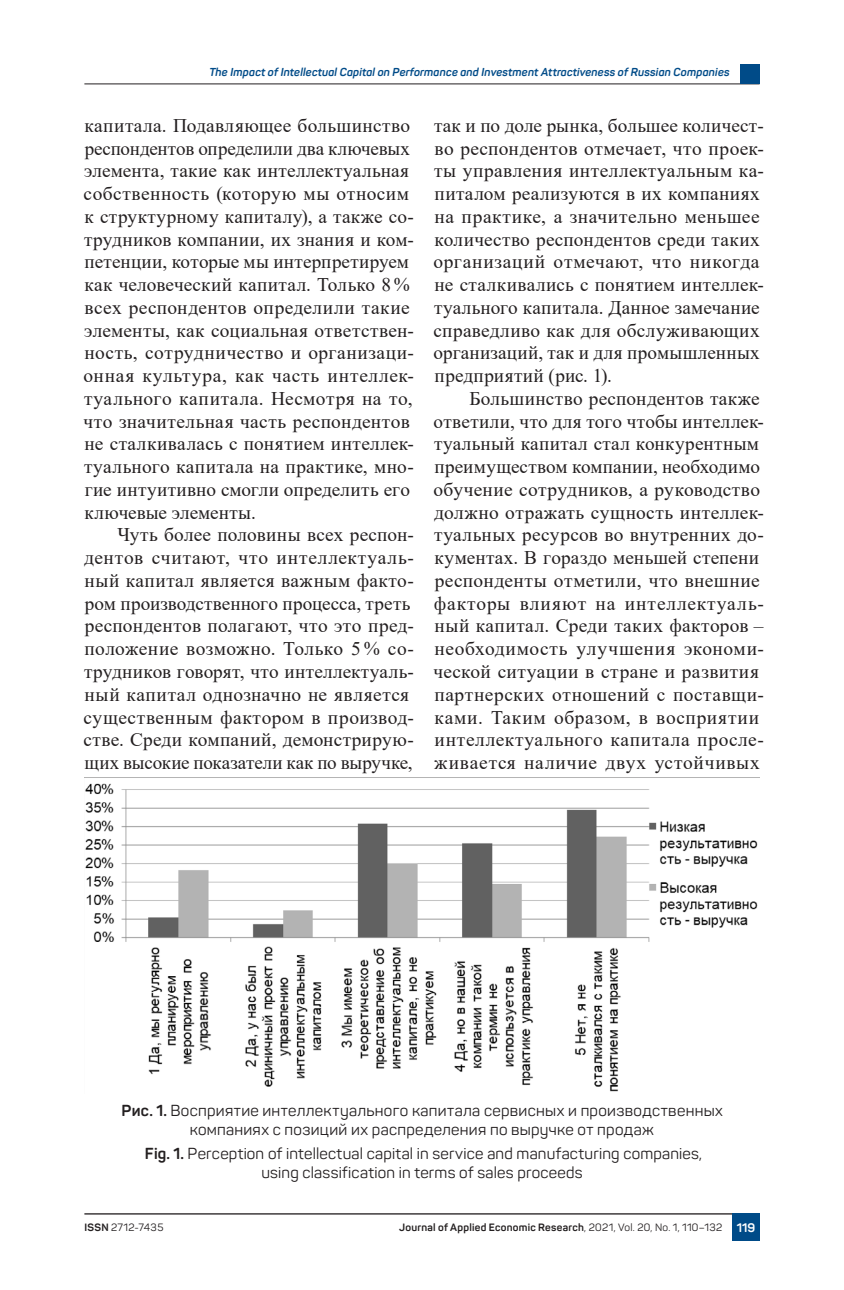
<style>
.page{position:relative;width:844px;height:1290px;background:#fff}
.page>*{position:absolute;margin:0;border:0;box-sizing:border-box;transform-origin:0 0}
.t1{font:19.25px/22.8px "Times New Roman";letter-spacing:.02em;color:#231f20}
.t2{font:15.75px/18.9px "Panton";letter-spacing:.02em;color:#231f20;text-align:center}
.t3{font:700 12.25px "Panton";color:#fff}
.t4{font:italic 700 11.38px "Panton";letter-spacing:.015em;color:#004b88}
.t5{font:700 10.5px "Panton";letter-spacing:.025em;color:#231f20}
.t6{font:10.5px "Panton";letter-spacing:.035em;color:#231f20}
.s1{font-weight:700}
.s2{font-weight:400}
</style>
<div class="page">
<img style="left:84px;top:777px;width:675px;height:315px">
<hr style="left:84px;top:83px;width:675px;height:1px;background:#231f20">
<hr style="left:84px;top:1213px;width:675px;height:1px;background:#231f20">
<div style="left:739px;top:64px;width:20px;height:20px;background:#004b88"></div>
<div style="left:732px;top:1213px;width:27px;height:28px;background:#004b88"></div>
<p class="t4" style="left:209px;top:65px;width:521px">The Impact of Intellectual Capital on Performance and Investment Attractiveness of Russian Companies</p>
<p class="t1" style="left:83px;top:113px;width:332px">капитала. Подавляющее большинство респондентов определили два ключевых элемента, такие как интеллектуальная собственность (которую мы относим к структурному капиталу), а также со&shy;трудников компании, их знания и ком&shy;петенции, которые мы интерпретируем как человеческий капитал. Только 8% всех респондентов определили такие элементы, как социальная ответствен&shy;ность, сотрудничество и организаци&shy;онная культура, как часть интеллек&shy;туального капитала. Несмотря на то, что значительная часть респондентов не сталкивалась с понятием интеллек&shy;туального капитала на практике, мно&shy;гие интуитивно смогли определить его ключевые элементы.</p>
<p class="t1" style="left:84px;top:523px;width:332px;text-indent:34px">Чуть более половины всех респон&shy;дентов считают, что интеллектуаль&shy;ный капитал является важным факто&shy;ром производственного процесса, треть респондентов полагают, что это пред&shy;положение возможно. Только 5 % со&shy;трудников говорят, что интеллектуаль&shy;ный капитал однозначно не является существенным фактором в производ&shy;стве. Среди компаний, демонстрирую&shy;щих высокие показатели как по выручке,</p>
<p class="t1" style="left:433px;top:113px;width:332px">так и по доле рынка, большее количест&shy;во респондентов отмечает, что проек&shy;ты управления интеллектуальным ка&shy;питалом реализуются в их компаниях на практике, а значительно меньшее количество респондентов среди таких организаций отмечают, что никогда не сталкивались с понятием интеллек&shy;туального капитала. Данное замечание справедливо как для обслуживающих организаций, так и для промышленных предприятий (рис. 1).</p>
<p class="t1" style="left:433px;top:386px;width:332px;text-indent:36px">Большинство респондентов также ответили, что для того чтобы интеллек&shy;туальный капитал стал конкурентным преимуществом компании, необходимо обучение сотрудников, а руководство должно отражать сущность интеллек&shy;туальных ресурсов во внутренних до&shy;кументах. В гораздо меньшей степени респонденты отметили, что внешние факторы влияют на интеллектуаль&shy;ный капитал. Среди таких факторов – необходимость улучшения экономи&shy;ческой ситуации в стране и развития партнерских отношений с поставщи&shy;ками. Таким образом, в восприятии интеллектуального капитала просле&shy;живается наличие двух устойчивых</p>
<p class="t2" style="left:121px;top:1101px;width:602px"><span class="s1">Рис. 1.</span> Восприятие интеллектуального капитала сервисных и производственных компаниях с позиций их распределения по выручке от продаж</p>
<p class="t2" style="left:145px;top:1144px;width:558px"><span class="s1">Fig. 1.</span> Perception of intellectual capital in service and manufacturing companies, using classification in terms of sales proceeds</p>
<p class="t6" style="left:84px;top:1221px;width:81px"><span class="s1">ISSN</span> 2712-7435</p>
<p class="t5" style="left:399px;top:1221px;width:324px">Journal of Applied Economic Research<span class="s2">, 2021, Vol. 20, No. 1, 110–132</span></p>
<p class="t3" style="left:736px;top:1220px;width:20px">119</p>
</div>
